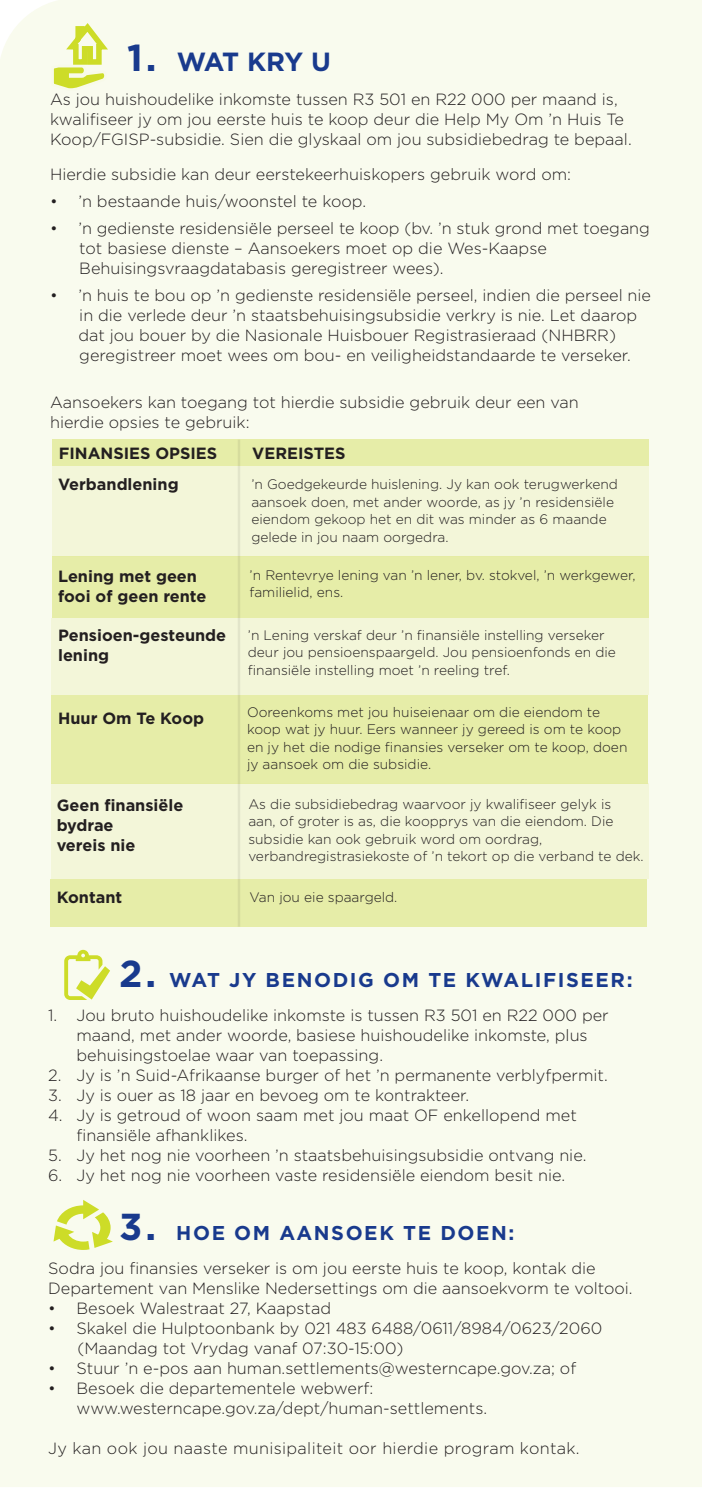
<style>
.page{position:relative;width:702px;height:1489px;background:#fff}
.page>*{position:absolute;margin:0;border:0;box-sizing:border-box;transform-origin:0 0}
.t1{font:700 26.25px "Gotham";letter-spacing:-.06em;color:#193a8d}
.t2{font:700 20px "Gotham";letter-spacing:.08em;color:#193a8d}
.t3{font:300 16.25px/20px "Gotham";color:#231f20}
.t4{font:700 16.25px/20px "Gotham";color:#231f20}
.t5{font:300 16.25px "Gotham";letter-spacing:.02em;color:#231f20}
.t6{font:300 13.75px/17.5px "Gotham";color:#231f20}
.s1{font-size:37.5px}
</style>
<div class="page">
<div style="left:0;top:0;width:702px;height:1486px;background:#f9fbee"></div>
<div style="left:52px;top:439px;width:596px;height:27px;background:#e6eda8"></div>
<div style="left:52px;top:556px;width:596px;height:61px;background:#e6eda8"></div>
<div style="left:51px;top:694px;width:597px;height:89px;background:#e6eda8"></div>
<div style="left:50px;top:879px;width:597px;height:47px;background:#e6eda8"></div>
<svg style="left:50px;top:19px;width:64px;height:73px;background:#ebf1af"></svg>
<div style="left:52px;top:465px;width:596px;height:91px;background:#f3f6d9"></div>
<div style="left:51px;top:618px;width:597px;height:76px;background:#f3f6d9"></div>
<div style="left:51px;top:782px;width:597px;height:96px;background:#f3f6d9"></div>
<svg style="left:64px;top:949px;width:46px;height:50px;background:#e9efa7"></svg>
<svg style="left:53px;top:1199px;width:60px;height:50px;background:#e7ee9f"></svg>
<hr style="left:238px;top:439px;width:2px;height:487px;background:#231f20">
<p class="t1" style="left:127px;top:44px;width:205px"><span class="s1">1.</span> WAT KRY U</p>
<p class="t3" style="left:50px;top:89px;width:583px">As jou huishoudelike inkomste tussen R3 501 en R22 000 per maand is, kwalifiseer jy om jou eerste huis te koop deur die Help My Om ’n Huis Te<br>Koop/FGISP-subsidie. Sien die glyskaal om jou subsidiebedrag te bepaal.</p>
<p class="t3" style="left:50px;top:163px;width:522px">Hierdie subsidie kan deur eerstekeerhuiskopers gebruik word om:</p>
<p class="t3" style="left:50px;top:190px;width:317px">• ’n bestaande huis/woonstel te koop.</p>
<p class="t3" style="left:79px;top:218px;width:572px;text-indent:-29px">• ’n gedienste residensiële perseel te koop (bv. ’n stuk grond met toegang tot basiese dienste – Aansoekers moet op die Wes-Kaapse</p>
<p class="t3" style="left:79px;top:258px;width:366px">Behuisingsvraagdatabasis geregistreer wees).</p>
<p class="t3" style="left:50px;top:285px;width:602px">• ’n huis te bou op ’n gedienste residensiële perseel, indien die perseel nie</p>
<p class="t3" style="left:78px;top:305px;width:560px">in die verlede deur ’n staatsbehuisingsubsidie verkry is nie. Let daarop dat jou bouer by die Nasionale Huisbouer Registrasieraad (NHBRR)</p>
<p class="t3" style="left:79px;top:345px;width:553px">geregistreer moet wees om bou- en veiligheidstandaarde te verseker.</p>
<p class="t3" style="left:50px;top:392px;width:530px">Aansoekers kan toegang tot hierdie subsidie gebruik deur een van hierdie opsies te gebruik:</p>
<p class="t4" style="left:59px;top:443px;width:160px">FINANSIES OPSIES</p>
<p class="t4" style="left:58px;top:474px;width:122px">Verbandlening</p>
<p class="t4" style="left:58px;top:566px;width:150px">Lening met geen fooi of geen rente</p>
<p class="t4" style="left:58px;top:625px;width:169px">Pensioen-gesteunde lening</p>
<p class="t4" style="left:58px;top:708px;width:147px">Huur Om Te Koop</p>
<p class="t4" style="left:57px;top:794px;width:128px">Geen finansiële bydrae</p>
<p class="t4" style="left:57px;top:834px;width:80px">vereis nie</p>
<p class="t4" style="left:57px;top:887px;width:67px">Kontant</p>
<p class="t4" style="left:252px;top:443px;width:95px">VEREISTES</p>
<p class="t6" style="left:251px;top:475px;width:368px">’n Goedgekeurde huislening. Jy kan ook terugwerkend aansoek doen, met ander woorde, as jy ’n residensiële eiendom gekoop het en dit was minder as 6 maande gelede in jou naam oorgedra.</p>
<p class="t6" style="left:249px;top:565px;width:387px">’n Rentevrye lening van ’n lener, bv. stokvel, ’n werkgewer, familielid, ens.</p>
<p class="t6" style="left:248px;top:625px;width:369px">’n Lening verskaf deur ’n finansiële instelling verseker deur jou pensioenspaargeld. Jou pensioenfonds en die finansiële instelling moet ’n reeling tref.</p>
<p class="t6" style="left:247px;top:702px;width:382px">Ooreenkoms met jou huiseienaar om die eiendom te koop wat jy huur. Eers wanneer jy gereed is om te koop en jy het die nodige finansies verseker om te koop, doen jy aansoek om die subsidie.</p>
<p class="t6" style="left:248px;top:794px;width:364px">As die subsidiebedrag waarvoor jy kwalifiseer gelyk is</p>
<p class="t6" style="left:248px;top:812px;width:366px">aan, of groter is as, die koopprys van die eiendom. Die</p>
<p class="t6" style="left:248px;top:829px;width:397px">subsidie kan ook gebruik word om oordrag, verbandregistrasiekoste of ’n tekort op die verband te dek.</p>
<p class="t6" style="left:249px;top:888px;width:149px">Van jou eie spaargeld.</p>
<p class="t2" style="left:119px;top:966px;width:515px"><span class="s1">2.</span> WAT JY BENODIG OM TE KWALIFISEER:</p>
<p class="t3" style="left:48px;top:1004px;width:562px">1. Jou bruto huishoudelike inkomste is tussen R3 501 en R22 000 per</p>
<p class="t3" style="left:77px;top:1024px;width:512px">maand, met ander woorde, basiese huishoudelike inkomste, plus behuisingstoelae waar van toepassing.</p>
<p class="t3" style="left:48px;top:1064px;width:561px">2. Jy is ’n Suid-Afrikaanse burger of het ’n permanente verblyfpermit.</p>
<p class="t3" style="left:48px;top:1084px;width:422px">3. Jy is ouer as 18 jaar en bevoeg om te kontrakteer.</p>
<p class="t3" style="left:77px;top:1104px;width:501px;text-indent:-28px">4. Jy is getroud of woon saam met jou maat OF enkellopend met finansiële afhanklikes.</p>
<p class="t3" style="left:48px;top:1144px;width:539px">5. Jy het nog nie voorheen ’n staatsbehuisingsubsidie ontvang nie.</p>
<p class="t3" style="left:48px;top:1164px;width:518px">6. Jy het nog nie voorheen vaste residensiële eiendom besit nie.</p>
<p class="t2" style="left:119px;top:1219px;width:397px"><span class="s1">3.</span> HOE OM AANSOEK TE DOEN:</p>
<p class="t3" style="left:48px;top:1257px;width:586px">Sodra jou finansies verseker is om jou eerste huis te koop, kontak die<br>Departement van Menslike Nedersettings om die aansoekvorm te voltooi.</p>
<p class="t3" style="left:48px;top:1297px;width:284px">• Besoek Walestraat 27, Kaapstad</p>
<p class="t3" style="left:77px;top:1317px;width:526px;text-indent:-29px">• Skakel die Hulptoonbank by 021 483 6488/0611/8984/0623/2060 (Maandag tot Vrydag vanaf 07:30-15:00)</p>
<p class="t3" style="left:48px;top:1357px;width:529px">• Stuur ’n e-pos aan human.settlements@westerncape.gov.za; of</p>
<p class="t3" style="left:48px;top:1377px;width:326px">• Besoek die departementele webwerf:</p>
<p class="t3" style="left:77px;top:1397px;width:412px">www.westerncape.gov.za/dept/human-settlements.</p>
<p class="t5" style="left:48px;top:1437px;width:533px">Jy kan ook jou naaste munisipaliteit oor hierdie program kontak.</p>
</div>
